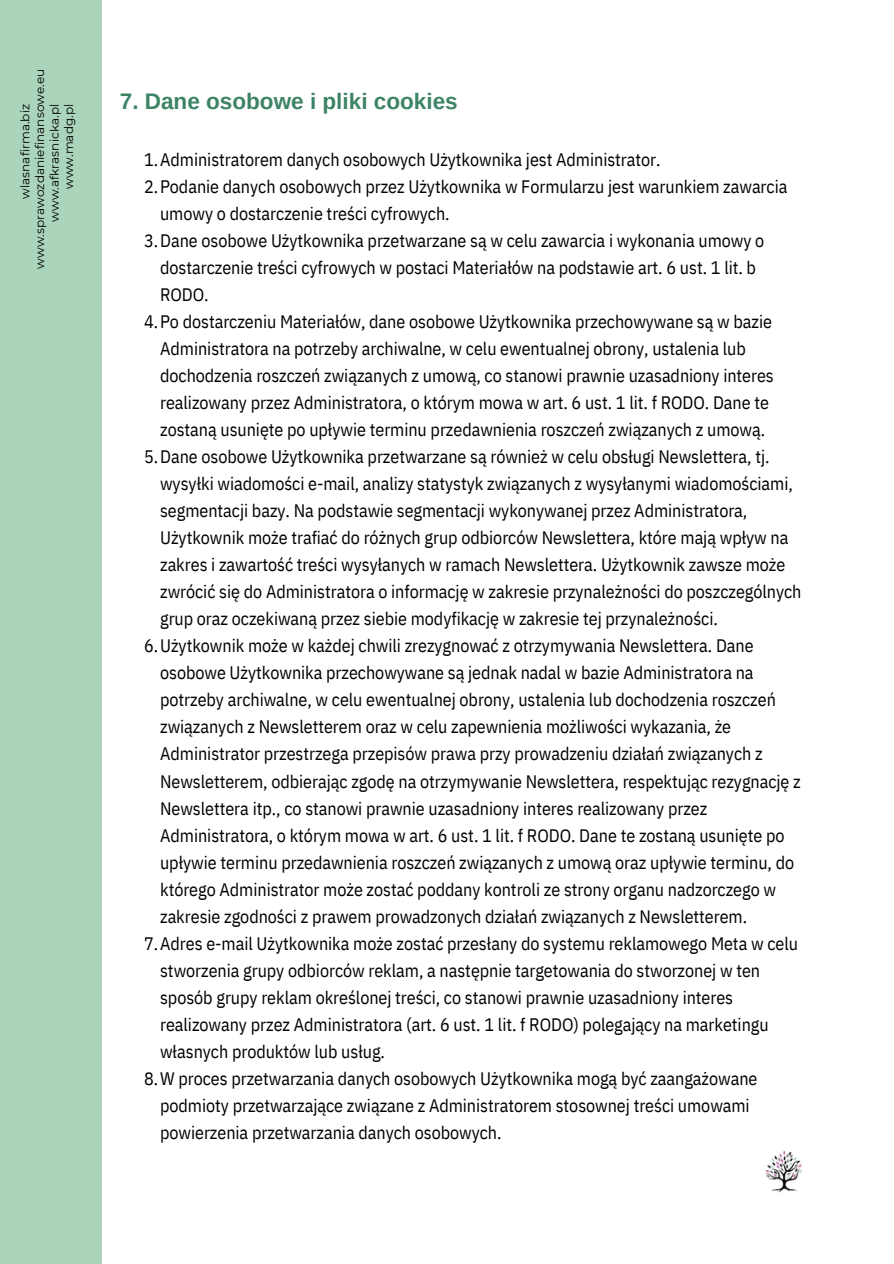
<style>
.page{position:relative;width:894px;height:1264px;background:#fff}
.page>*{position:absolute;margin:0;border:0;box-sizing:border-box;transform-origin:0 0}
.t1{font:700 22.5px "Arimo";color:#3d8465}
.t2{font:18px "IBM Plex Sans Cond";letter-spacing:-.005em;color:#000}
.t3{font:12px "Montserrat";color:#000}
</style>
<div class="page">
<div style="left:0;top:0;width:101px;height:1263px;background:#aad5bb"></div>
<img style="left:765px;top:1150px;width:38px;height:43px">
<p class="t3" style="left:32px;top:268px;width:201px;rotate:-90deg">www.sprawozdaniefinansowe.eu</p>
<p class="t3" style="left:18px;top:199px;width:96px;rotate:-90deg">wlasnafirma.biz</p>
<p class="t3" style="left:47px;top:222px;width:119px;rotate:-90deg">www.afkrasnicka.pl</p>
<p class="t3" style="left:62px;top:189px;width:87px;rotate:-90deg">www.madg.pl</p>
<p class="t1" style="left:120px;top:88px;width:339px">7. Dane osobowe i pliki cookies</p>
<p class="t2" style="left:144px;top:147px;width:517px">1.Administratorem danych osobowych Użytkownika jest Administrator.</p>
<p class="t2" style="left:144px;top:174px;width:644px">2.Podanie danych osobowych przez Użytkownika w Formularzu jest warunkiem zawarcia</p>
<p class="t2" style="left:160px;top:201px;width:291px">umowy o dostarczenie treści cyfrowych.</p>
<p class="t2" style="left:144px;top:228px;width:621px">3.Dane osobowe Użytkownika przetwarzane są w celu zawarcia i wykonania umowy o</p>
<p class="t2" style="left:160px;top:255px;width:597px">dostarczenie treści cyfrowych w postaci Materiałów na podstawie art. 6 ust. 1 lit. b</p>
<p class="t2" style="left:160px;top:282px;width:50px">RODO.</p>
<p class="t2" style="left:144px;top:309px;width:629px">4.Po dostarczeniu Materiałów, dane osobowe Użytkownika przechowywane są w bazie</p>
<p class="t2" style="left:160px;top:336px;width:587px">Administratora na potrzeby archiwalne, w celu ewentualnej obrony, ustalenia lub</p>
<p class="t2" style="left:160px;top:363px;width:615px">dochodzenia roszczeń związanych z umową, co stanowi prawnie uzasadniony interes</p>
<p class="t2" style="left:160px;top:390px;width:610px">realizowany przez Administratora, o którym mowa w art. 6 ust. 1 lit. f RODO. Dane te</p>
<p class="t2" style="left:160px;top:417px;width:606px">zostaną usunięte po upływie terminu przedawnienia roszczeń związanych z umową.</p>
<p class="t2" style="left:144px;top:444px;width:626px">5.Dane osobowe Użytkownika przetwarzane są również w celu obsługi Newslettera, tj.</p>
<p class="t2" style="left:160px;top:471px;width:634px">wysyłki wiadomości e-mail, analizy statystyk związanych z wysyłanymi wiadomościami,</p>
<p class="t2" style="left:160px;top:498px;width:588px">segmentacji bazy. Na podstawie segmentacji wykonywanej przez Administratora,</p>
<p class="t2" style="left:160px;top:525px;width:629px">Użytkownik może trafiać do różnych grup odbiorców Newslettera, które mają wpływ na</p>
<p class="t2" style="left:160px;top:553px;width:626px">zakres i zawartość treści wysyłanych w ramach Newslettera. Użytkownik zawsze może</p>
<p class="t2" style="left:160px;top:580px;width:642px">zwrócić się do Administratora o informację w zakresie przynależności do poszczególnych</p>
<p class="t2" style="left:160px;top:607px;width:559px">grup oraz oczekiwaną przez siebie modyfikację w zakresie tej przynależności.</p>
<p class="t2" style="left:144px;top:634px;width:610px">6.Użytkownik może w każdej chwili zrezygnować z otrzymywania Newslettera. Dane</p>
<p class="t2" style="left:160px;top:661px;width:595px">osobowe Użytkownika przechowywane są jednak nadal w bazie Administratora na</p>
<p class="t2" style="left:160px;top:688px;width:617px">potrzeby archiwalne, w celu ewentualnej obrony, ustalenia lub dochodzenia roszczeń</p>
<p class="t2" style="left:160px;top:715px;width:572px">związanych z Newsletterem oraz w celu zapewnienia możliwości wykazania, że</p>
<p class="t2" style="left:160px;top:742px;width:604px">Administrator przestrzega przepisów prawa przy prowadzeniu działań związanych z</p>
<p class="t2" style="left:160px;top:769px;width:642px">Newsletterem, odbierając zgodę na otrzymywanie Newslettera, respektując rezygnację z</p>
<p class="t2" style="left:160px;top:796px;width:548px">Newslettera itp., co stanowi prawnie uzasadniony interes realizowany przez</p>
<p class="t2" style="left:160px;top:823px;width:625px">Administratora, o którym mowa w art. 6 ust. 1 lit. f RODO. Dane te zostaną usunięte po</p>
<p class="t2" style="left:160px;top:850px;width:635px">upływie terminu przedawnienia roszczeń związanych z umową oraz upływie terminu, do</p>
<p class="t2" style="left:160px;top:877px;width:617px">którego Administrator może zostać poddany kontroli ze strony organu nadzorczego w</p>
<p class="t2" style="left:160px;top:904px;width:588px">zakresie zgodności z prawem prowadzonych działań związanych z Newsletterem.</p>
<p class="t2" style="left:144px;top:931px;width:655px">7.Adres e-mail Użytkownika może zostać przesłany do systemu reklamowego Meta w celu</p>
<p class="t2" style="left:160px;top:958px;width:601px">stworzenia grupy odbiorców reklam, a następnie targetowania do stworzonej w ten</p>
<p class="t2" style="left:160px;top:985px;width:574px">sposób grupy reklam określonej treści, co stanowi prawnie uzasadniony interes</p>
<p class="t2" style="left:160px;top:1012px;width:610px">realizowany przez Administratora (art. 6 ust. 1 lit. f RODO) polegający na marketingu</p>
<p class="t2" style="left:160px;top:1039px;width:226px">własnych produktów lub usług.</p>
<p class="t2" style="left:144px;top:1066px;width:614px">8.W proces przetwarzania danych osobowych Użytkownika mogą być zaangażowane</p>
<p class="t2" style="left:160px;top:1093px;width:591px">podmioty przetwarzające związane z Administratorem stosownej treści umowami</p>
<p class="t2" style="left:160px;top:1120px;width:343px">powierzenia przetwarzania danych osobowych.</p>
</div>
